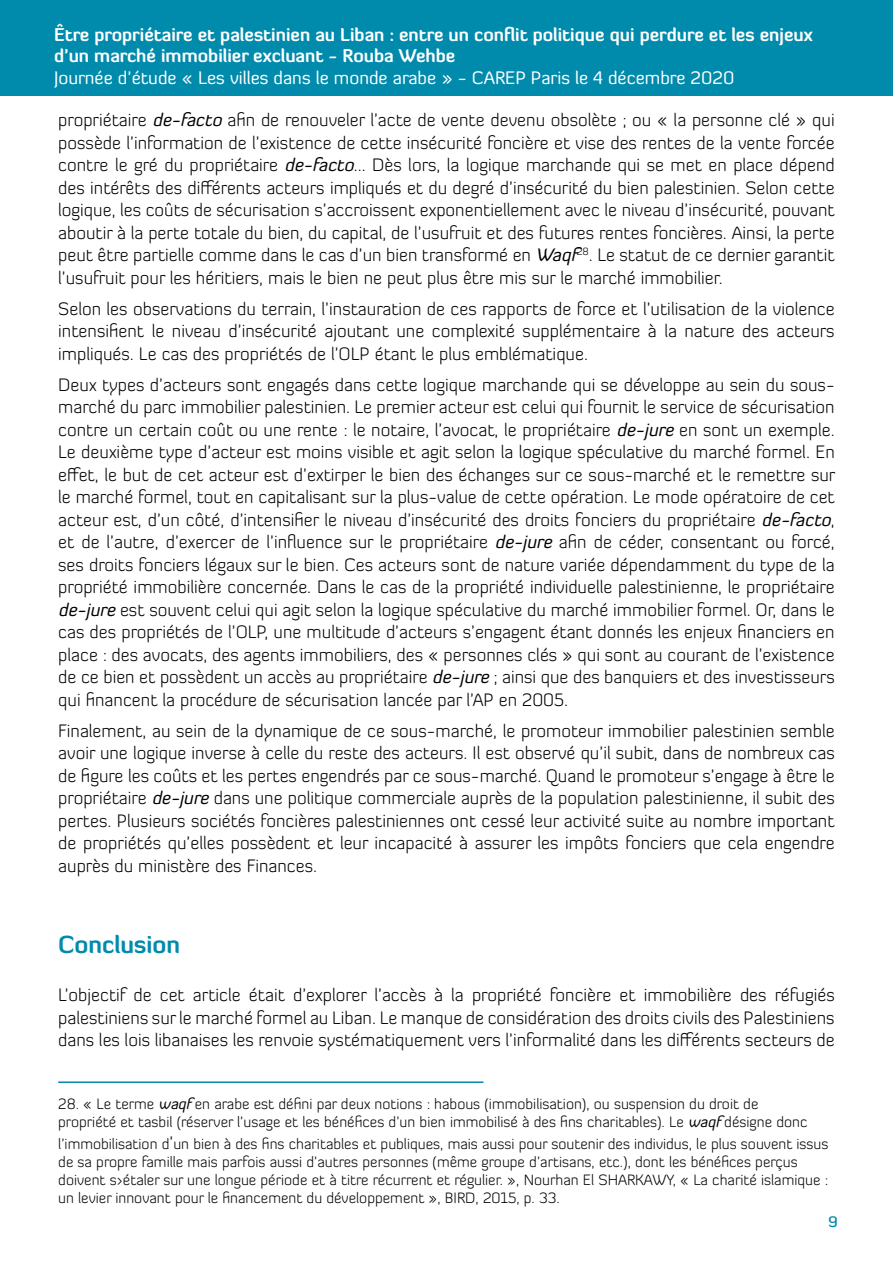
<style>
.page{position:relative;width:893px;height:1263px;background:#fff}
.page>*{position:absolute;margin:0;border:0;box-sizing:border-box;transform-origin:0 0}
.t1{font:700 24px "Diavlo";color:#008bad}
.t2{font:300 18px/22.5px "Diavlo";color:#000;text-align:justify}
.t3{font:700 18px/21.6px "Diavlo";color:#fff}
.t4{font:18px "Diavlo";color:#fff}
.t5{font:300 15px/18px "Diavlo";color:#000}
.t6{font:500 15px "Diavlo";color:#008bad}
.s1{font-weight:400;font-style:italic}
.s2{font-size:18px}
</style>
<div class="page">
<div style="left:0;top:0;width:893px;height:96px;background:#008bad"></div>
<hr style="left:58px;top:1081px;width:425px;height:2px;background:#008bad">
<p class="t3" style="left:54px;top:23px;width:760px">Être propriétaire et palestinien au Liban : entre un conflit politique qui perdure et les enjeux d’un marché immobilier excluant - Rouba Wehbe</p>
<p class="t4" style="left:54px;top:66px;width:682px">Journée d’étude « Les villes dans le monde arabe » - CAREP Paris le 4 décembre 2020</p>
<p class="t2" style="left:58px;top:108px;width:778px">propriétaire <span class="s1">de-facto</span> afin de renouveler l’acte de vente devenu obsolète ; ou « la personne clé » qui possède l’information de l’existence de cette insécurité foncière et vise des rentes de la vente forcée contre le gré du propriétaire <span class="s1">de-facto</span>… Dès lors, la logique marchande qui se met en place dépend des intérêts des différents acteurs impliqués et du degré d’insécurité du bien palestinien. Selon cette logique, les coûts de sécurisation s’accroissent exponentiellement avec le niveau d’insécurité, pouvant aboutir à la perte totale du bien, du capital, de l’usufruit et des futures rentes foncières. Ainsi, la perte peut être partielle comme dans le cas d’un bien transformé en <span class="s1">Waqf</span><sup>28</sup>. Le statut de ce dernier garantit l’usufruit pour les héritiers, mais le bien ne peut plus être mis sur le marché immobilier.</p>
<p class="t2" style="left:58px;top:297px;width:778px">Selon les observations du terrain, l’instauration de ces rapports de force et l’utilisation de la violence intensifient le niveau d’insécurité ajoutant une complexité supplémentaire à la nature des acteurs impliqués. Le cas des propriétés de l’OLP étant le plus emblématique.</p>
<p class="t2" style="left:58px;top:373px;width:779px">Deux types d’acteurs sont engagés dans cette logique marchande qui se développe au sein du sous&shy;marché du parc immobilier palestinien. Le premier acteur est celui qui fournit le service de sécurisation contre un certain coût ou une rente : le notaire, l’avocat, le propriétaire <span class="s1">de-jure</span> en sont un exemple.<br>Le deuxième type d’acteur est moins visible et agit selon la logique spéculative du marché formel. En effet, le but de cet acteur est d’extirper le bien des échanges sur ce sous-marché et le remettre sur le marché formel, tout en capitalisant sur la plus-value de cette opération. Le mode opératoire de cet acteur est, d’un côté, d’intensifier le niveau d’insécurité des droits fonciers du propriétaire <span class="s1">de-facto</span>, et de l’autre, d’exercer de l’influence sur le propriétaire <span class="s1">de-jure</span> afin de céder, consentant ou forcé, ses droits fonciers légaux sur le bien. Ces acteurs sont de nature variée dépendamment du type de la propriété immobilière concernée. Dans le cas de la propriété individuelle palestinienne, le propriétaire <span class="s1">de-jure</span> est souvent celui qui agit selon la logique spéculative du marché immobilier formel. Or, dans le cas des propriétés de l’OLP, une multitude d’acteurs s’engagent étant donnés les enjeux financiers en place : des avocats, des agents immobiliers, des « personnes clés » qui sont au courant de l’existence de ce bien et possèdent un accès au propriétaire <span class="s1">de-jure</span> ; ainsi que des banquiers et des investisseurs qui financent la procédure de sécurisation lancée par l’AP en 2005.</p>
<p class="t2" style="left:58px;top:719px;width:778px">Finalement, au sein de la dynamique de ce sous-marché, le promoteur immobilier palestinien semble avoir une logique inverse à celle du reste des acteurs. Il est observé qu’il subit, dans de nombreux cas de figure les coûts et les pertes engendrés par ce sous-marché. Quand le promoteur s’engage à être le propriétaire <span class="s1">de-jure</span> dans une politique commerciale auprès de la population palestinienne, il subit des pertes. Plusieurs sociétés foncières palestiniennes ont cessé leur activité suite au nombre important de propriétés qu’elles possèdent et leur incapacité à assurer les impôts fonciers que cela engendre auprès du ministère des Finances.</p>
<h1 class="t1" style="left:58px;top:929px;width:123px">Conclusion</h1>
<p class="t2" style="left:58px;top:983px;width:778px">L’objectif de cet article était d’explorer l’accès à la propriété foncière et immobilière des réfugiés palestiniens sur le marché formel au Liban. Le manque de considération des droits civils des Palestiniens dans les lois libanaises les renvoie systématiquement vers l’informalité dans les différents secteurs de</p>
<p class="t5" style="left:58px;top:1094px;width:751px">28. « Le terme <span class="s1">waqf</span> en arabe est défini par deux notions : habous (immobilisation), ou suspension du droit de propriété et tasbil (réserver l’usage et les bénéfices d’un bien immobilisé à des fins charitables). Le <span class="s1">waqf</span> désigne donc</p>
<p class="t5" style="left:58px;top:1135px;width:772px">l’immobilisation d<span class="s2">’</span>un bien à des fins charitables et publiques, mais aussi pour soutenir des individus, le plus souvent issus de sa propre famille mais parfois aussi d’autres personnes (même groupe d’artisans, etc.), dont les bénéfices perçus doivent s›étaler sur une longue période et à titre récurrent et régulier. », Nourhan El SHARKAWY, « La charité islamique : un levier innovant pour le financement du développement », BIRD, 2015, p. 33.</p>
<p class="t6" style="left:828px;top:1212px;width:11px">9</p>
</div>
